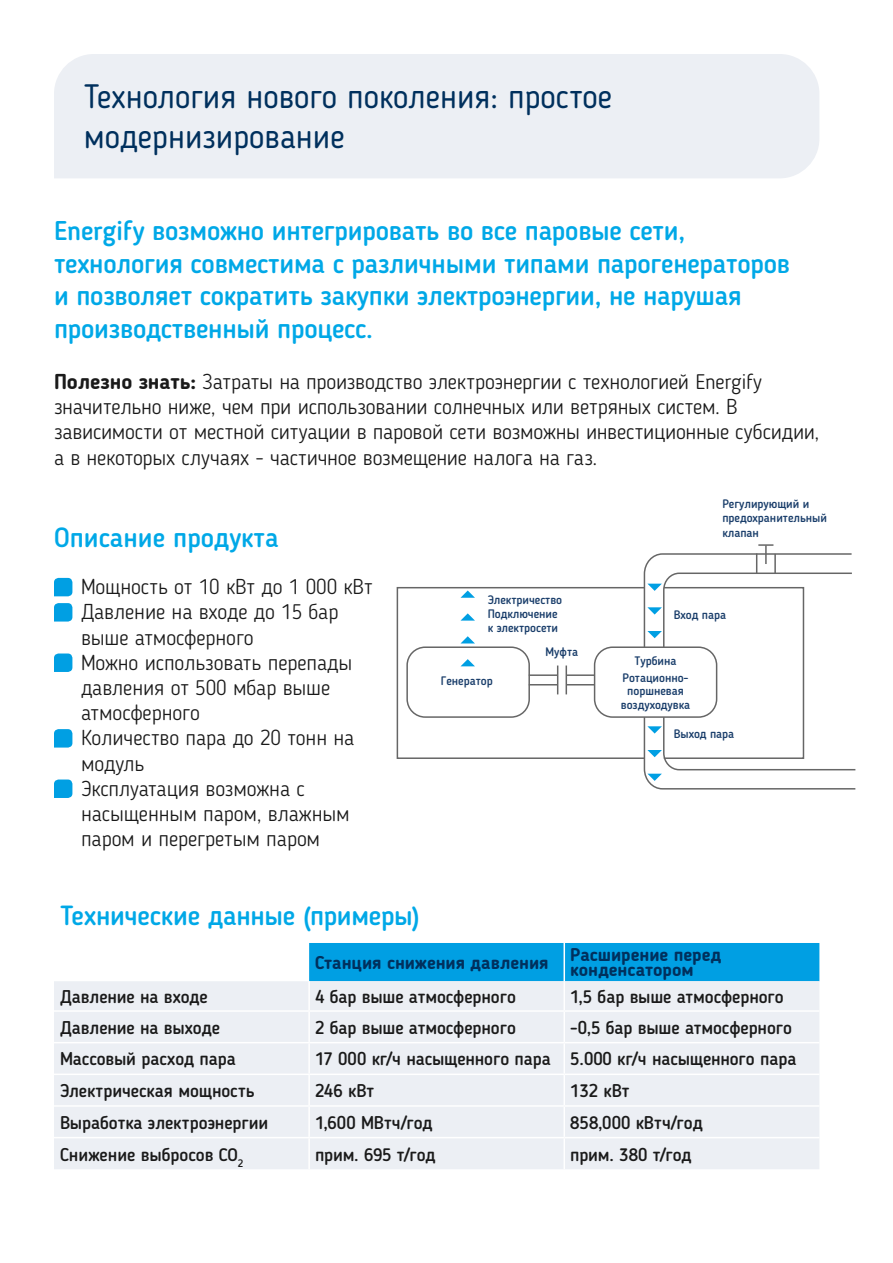
<style>
.page{position:relative;width:893px;height:1263px;background:#fff}
.page>*{position:absolute;margin:0;border:0;box-sizing:border-box;transform-origin:0 0}
.t1{font:33px/39.6px "Blogger Sans";color:#00305d}
.t2{font:500 27px/32.4px "Blogger Sans";letter-spacing:-.01em;color:#00a8e7}
.t3{font:300 21px/25.2px "Blogger Sans";color:#1a1a1a}
.t4{font:500 18px "Blogger Sans";letter-spacing:-.005em;color:#1a1a1a}
.t5{font:700 18px "Blogger Sans";color:#00305d}
.t6{font:500 12px/14.4px "Blogger Sans";letter-spacing:-.005em;color:#193d6a}
.s1{font-weight:700}
</style>
<div class="page">
<div style="left:54px;top:54px;width:765px;height:124px;background:#eceff4"></div>
<svg style="left:54px;top:578px;width:18px;height:18px"></svg>
<svg style="left:54px;top:603px;width:18px;height:18px"></svg>
<svg style="left:54px;top:653px;width:18px;height:19px"></svg>
<svg style="left:54px;top:729px;width:18px;height:18px"></svg>
<svg style="left:54px;top:779px;width:18px;height:19px"></svg>
<div style="left:397px;top:587px;width:248px;height:172px;border:2px solid #666"></div>
<div style="left:406px;top:646px;width:124px;height:72px;border:2px solid #666;border-radius:18px"></div>
<svg style="left:529px;top:665px;width:29px;height:29px"></svg>
<svg style="left:566px;top:665px;width:28px;height:29px"></svg>
<svg style="left:643px;top:562px;width:213px;height:228px"></svg>
<div style="left:595px;top:647px;width:122px;height:70px;background:#fff;border-radius:18px"></div>
<div style="left:594px;top:646px;width:123px;height:72px;border:2px solid #666;border-radius:18px"></div>
<svg style="left:460px;top:590px;width:15px;height:8px"></svg>
<svg style="left:460px;top:613px;width:15px;height:8px"></svg>
<svg style="left:461px;top:636px;width:14px;height:7px"></svg>
<svg style="left:647px;top:544px;width:209px;height:237px"></svg>
<svg style="left:461px;top:659px;width:14px;height:7px"></svg>
<div style="left:309px;top:943px;width:510px;height:38px;background:#009fe3"></div>
<div style="left:54px;top:981px;width:765px;height:188px;background:#eceff4"></div>
<hr style="left:308px;top:981px;width:2px;height:29px;background:#fff">
<hr style="left:563px;top:981px;width:2px;height:29px;background:#fff">
<hr style="left:54px;top:1010px;width:255px;height:2px;background:#fff">
<hr style="left:309px;top:1010px;width:255px;height:2px;background:#fff">
<hr style="left:308px;top:1012px;width:2px;height:30px;background:#fff">
<hr style="left:564px;top:1010px;width:255px;height:2px;background:#fff">
<hr style="left:563px;top:1012px;width:2px;height:30px;background:#fff">
<hr style="left:54px;top:1042px;width:255px;height:1px;background:#fff">
<hr style="left:309px;top:1042px;width:255px;height:1px;background:#fff">
<hr style="left:308px;top:1043px;width:2px;height:30px;background:#fff">
<hr style="left:564px;top:1042px;width:255px;height:1px;background:#fff">
<hr style="left:563px;top:1043px;width:2px;height:30px;background:#fff">
<hr style="left:54px;top:1073px;width:255px;height:2px;background:#fff">
<hr style="left:309px;top:1073px;width:255px;height:2px;background:#fff">
<hr style="left:308px;top:1075px;width:2px;height:30px;background:#fff">
<hr style="left:564px;top:1073px;width:255px;height:2px;background:#fff">
<hr style="left:563px;top:1075px;width:2px;height:30px;background:#fff">
<hr style="left:54px;top:1105px;width:255px;height:2px;background:#fff">
<hr style="left:309px;top:1105px;width:255px;height:2px;background:#fff">
<hr style="left:308px;top:1107px;width:2px;height:30px;background:#fff">
<hr style="left:564px;top:1105px;width:255px;height:2px;background:#fff">
<hr style="left:563px;top:1107px;width:2px;height:30px;background:#fff">
<hr style="left:54px;top:1137px;width:255px;height:1px;background:#fff">
<hr style="left:309px;top:1137px;width:255px;height:1px;background:#fff">
<hr style="left:308px;top:1138px;width:2px;height:31px;background:#fff">
<hr style="left:564px;top:1137px;width:255px;height:1px;background:#fff">
<hr style="left:563px;top:1138px;width:2px;height:31px;background:#fff">
<hr style="left:563px;top:943px;width:2px;height:38px;background:#fff">
<h1 class="t1" style="left:84px;top:77px;width:530px">Технология нового поколения: простое модернизирование</h1>
<p class="t2" style="left:54px;top:215px;width:738px">Energify возможно интегрировать во все паровые сети, технология совместима с различными типами парогенераторов и позволяет сократить закупки электроэнергии, не нарушая производственный процесс.</p>
<p class="t3" style="left:54px;top:369px;width:767px"><span class="s1">Полезно знать:</span> Затраты на производство электроэнергии с технологией Energify значительно ниже, чем при использовании солнечных или ветряных систем. В зависимости от местной ситуации в паровой сети возможны инвестиционные субсидии, а в некоторых случаях - частичное возмещение налога на газ.</p>
<p class="t2" style="left:54px;top:522px;width:226px">Описание продукта</p>
<p class="t3" style="left:81px;top:574px;width:293px">Мощность от 10 кВт до 1 000 кВт<br>Давление на входе до 15 бар выше атмосферного<br>Можно использовать перепады давления от 500 мбар выше атмосферного<br>Количество пара до 20 тонн на модуль<br>Эксплуатация возможна с насыщенным паром, влажным паром и перегретым паром</p>
<p class="t6" style="left:488px;top:592px;width:76px">Электричество<br>Подключение к электросети</p>
<p class="t6" style="left:441px;top:674px;width:53px">Генератор</p>
<p class="t6" style="left:546px;top:644px;width:34px">Муфта</p>
<p class="t6" style="left:722px;top:497px;width:106px">Регулирующий и предохранительный клапан</p>
<p class="t6" style="left:674px;top:607px;width:54px">Вход пара</p>
<p class="t6" style="left:622px;top:653px;width:68px;line-height:16.5px;text-align:center">Турбина<br>Ротационно-</p>
<p class="t6" style="left:621px;top:684px;width:71px;line-height:13.5px;text-align:center">поршневая воздуходувка</p>
<p class="t6" style="left:674px;top:727px;width:62px">Выход пара</p>
<p class="t2" style="left:60px;top:899px;width:361px">Технические данные (примеры)</p>
<p class="t5" style="left:315px;top:952px;width:408px">Станция снижения давления Расширение перед</p>
<p class="t5" style="left:570px;top:959px;width:125px">конденсатором</p>
<p class="t4" style="left:60px;top:985px;width:149px">Давление на входе</p>
<p class="t4" style="left:315px;top:985px;width:202px">4 бар выше атмосферного</p>
<p class="t4" style="left:570px;top:985px;width:215px">1,5 бар выше атмосферного</p>
<p class="t4" style="left:60px;top:1016px;width:161px">Давление на выходе</p>
<p class="t4" style="left:315px;top:1016px;width:202px">2 бар выше атмосферного</p>
<p class="t4" style="left:570px;top:1016px;width:223px">-0,5 бар выше атмосферного</p>
<p class="t4" style="left:60px;top:1048px;width:177px">Массовый расход пара</p>
<p class="t4" style="left:315px;top:1048px;width:483px">17 000 кг/ч насыщенного пара 5.000 кг/ч насыщенного пара</p>
<p class="t4" style="left:60px;top:1080px;width:196px">Электрическая мощность</p>
<p class="t4" style="left:315px;top:1080px;width:61px">246 кВт</p>
<p class="t4" style="left:570px;top:1080px;width:61px">132 кВт</p>
<p class="t4" style="left:60px;top:1111px;width:210px">Выработка электроэнергии</p>
<p class="t4" style="left:315px;top:1111px;width:119px">1,600 МВтч/год</p>
<p class="t4" style="left:570px;top:1111px;width:134px">858,000 кВтч/год</p>
<p class="t4" style="left:60px;top:1143px;width:185px">Снижение выбросов CO<sub>2</sub></p>
<p class="t4" style="left:315px;top:1143px;width:122px">прим. 695 т/год</p>
<p class="t4" style="left:570px;top:1143px;width:123px">прим. 380 т/год</p>
</div>
